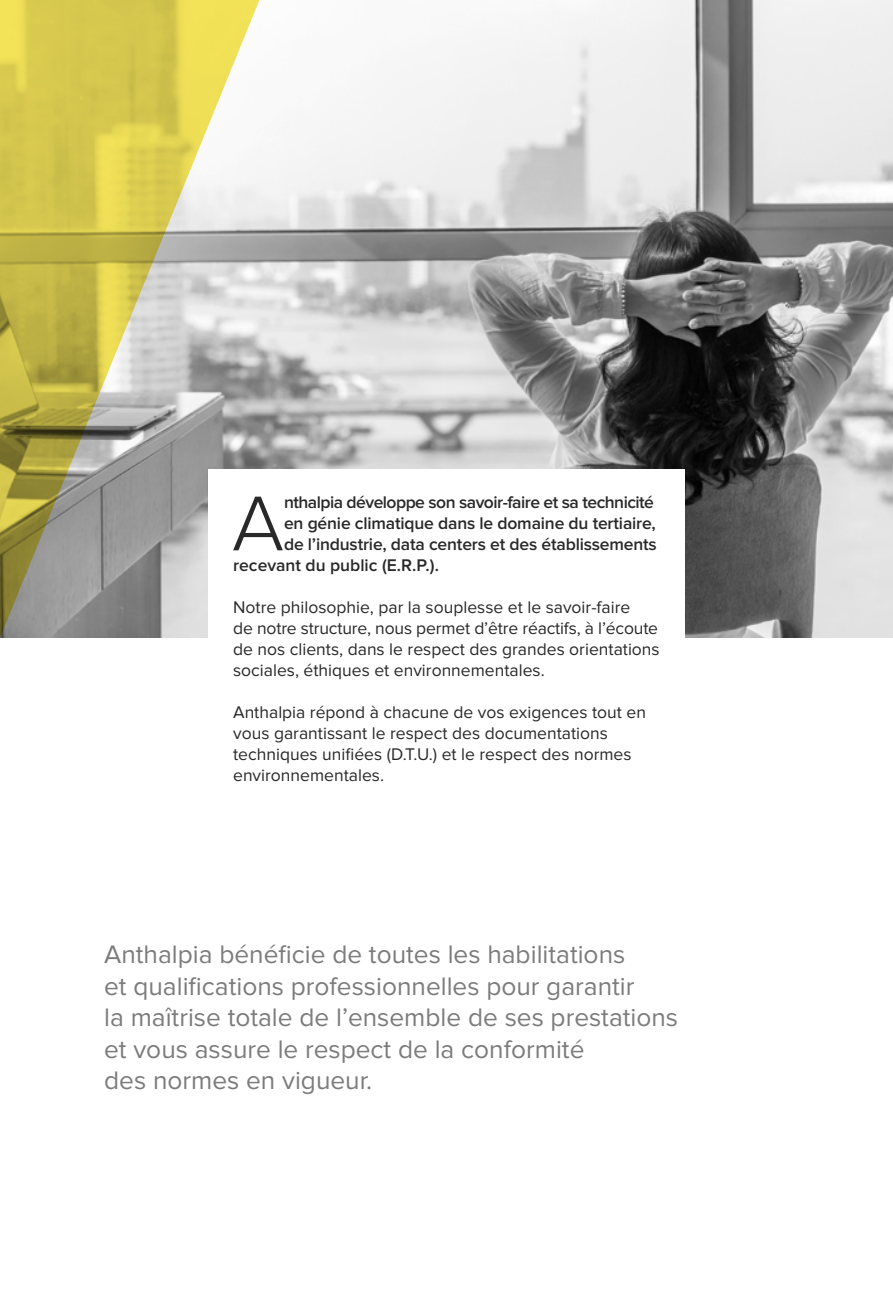
<style>
.page{position:relative;width:893px;height:1290px;background:#fff}
.page>*{position:absolute;margin:0;border:0;box-sizing:border-box;transform-origin:0 0}
.t1{font:300 80.5px "Proxima Nova";color:#292929}
.t2{font:26.25px/31.5px "Proxima Nova";color:#7c7c7c}
.t3{font:17.5px/21px "Proxima Nova";color:#292929}
.t4{font:600 17.5px "Proxima Nova";letter-spacing:-.01em;color:#292929}
.t5{font:600 17.5px "Proxima Nova";letter-spacing:-.03em;color:#292929}
</style>
<div class="page">
<img style="left:270px;top:0;width:623px;height:638px">
<svg style="left:0;top:0;width:270px;height:638px;background:#c2bb7e"></svg>
<div style="left:208px;top:470px;width:477px;height:420px;background:#fff"></div>
<h1 class="t1" style="left:232px;top:477px;width:54px">A</h1>
<p class="t5" style="left:284px;top:492px;width:372px">nthalpia développe son savoir-faire et sa technicité</p>
<p class="t4" style="left:284px;top:513px;width:373px">en génie climatique dans le domaine du tertiaire,</p>
<p class="t4" style="left:284px;top:534px;width:374px">de l’industrie, data centers et des établissements</p>
<p class="t4" style="left:233px;top:555px;width:207px">recevant du public (E.R.P.).</p>
<p class="t3" style="left:233px;top:597px;width:428px">Notre philosophie, par la souplesse et le savoir-faire<br>de notre structure, nous permet d’être réactifs, à l’écoute de nos clients, dans le respect des grandes orientations sociales, éthiques et environnementales.</p>
<p class="t3" style="left:233px;top:702px;width:414px">Anthalpia répond à chacune de vos exigences tout en vous garantissant le respect des documentations techniques unifiées (D.T.U.) et le respect des normes environnementales.</p>
<h2 class="t2" style="left:104px;top:939px;width:575px">Anthalpia bénéficie de toutes les habilitations<br>et qualifications professionnelles pour garantir<br>la maîtrise totale de l’ensemble de ses prestations et vous assure le respect de la conformité<br>des normes en vigueur.</h2>
</div>
